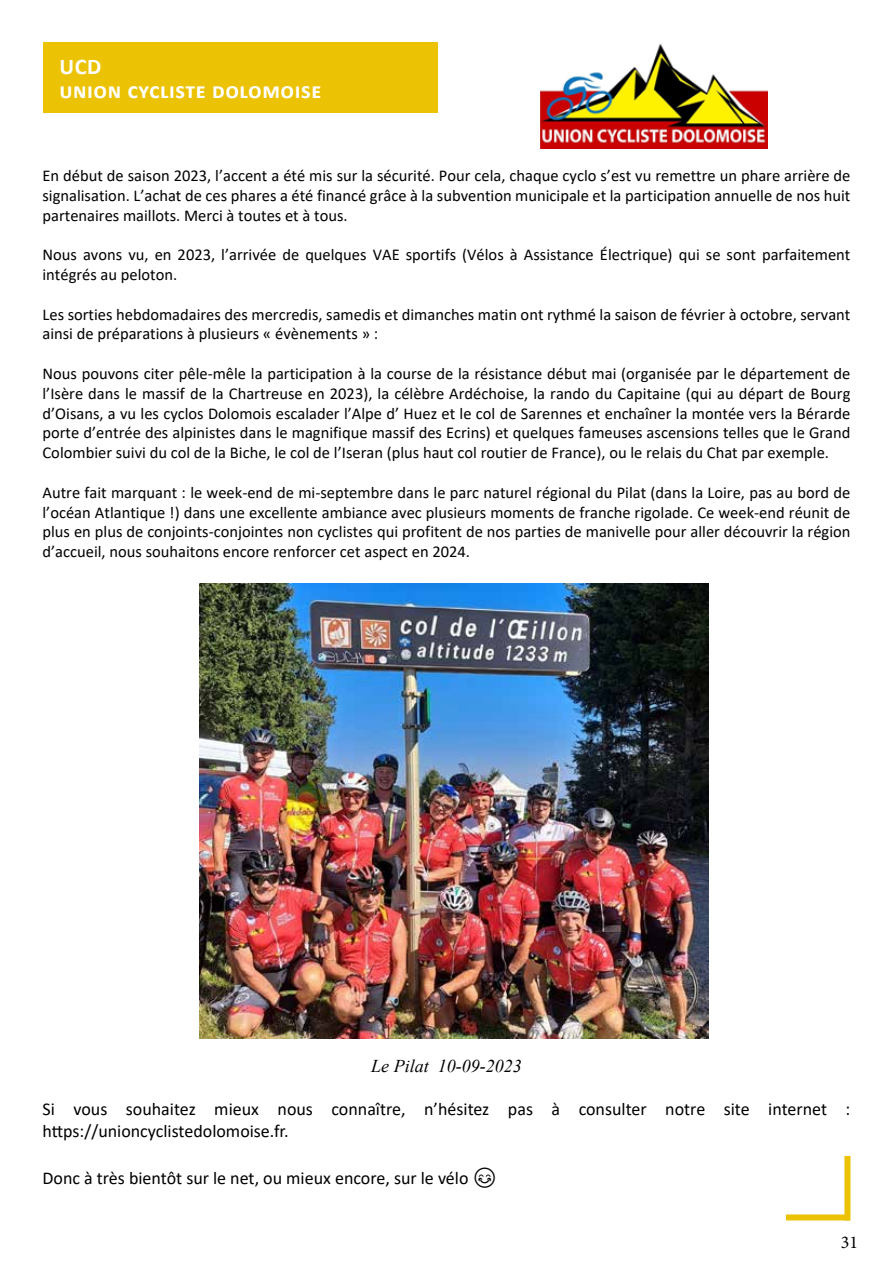
<style>
.page{position:relative;width:893px;height:1263px;background:#fff}
.page>*{position:absolute;margin:0;border:0;box-sizing:border-box;transform-origin:0 0}
.t1{font:700 22.5px/23.7px "Calibri";letter-spacing:.025em;color:#fff}
.t2{font:18px/21.6px "Calibri";color:#000}
.t3{font:italic 18px "Times New Roman";color:#000}
.t4{font:18px "Minion Pro";color:#000}
.t5{font:16.5px/19.8px "Calibri";color:#000;text-align:justify}
</style>
<div class="page">
<div style="left:844px;top:1156px;width:6px;height:64px;background:#ecc204"></div>
<div style="left:786px;top:1214px;width:64px;height:6px;background:#ecc204"></div>
<div style="left:43px;top:43px;width:394px;height:70px;background:#ecc204"></div>
<img style="left:540px;top:44px;width:227px;height:105px">
<img style="left:199px;top:584px;width:509px;height:455px">
<h1 class="t1" style="left:60px;top:55px;width:263px">UCD<br>union cycliste dolomoise</h1>
<p class="t5" style="left:43px;top:165px;width:809px">En début de saison 2023, l’accent a été mis sur la sécurité. Pour cela, chaque cyclo s’est vu remettre un phare arrière de signalisation. L’achat de ces phares a été financé grâce à la subvention municipale et la participation annuelle de nos huit partenaires maillots. Merci à toutes et à tous.</p>
<p class="t5" style="left:43px;top:244px;width:809px">Nous avons vu, en 2023, l’arrivée de quelques VAE sportifs (Vélos à Assistance Électrique) qui se sont parfaitement intégrés au peloton.</p>
<p class="t5" style="left:43px;top:304px;width:809px">Les sorties hebdomadaires des mercredis, samedis et dimanches matin ont rythmé la saison de février à octobre, servant ainsi de préparations à plusieurs « évènements » :</p>
<p class="t5" style="left:43px;top:363px;width:809px">Nous pouvons citer pêle-mêle la participation à la course de la résistance début mai (organisée par le département de l’Isère dans le massif de la Chartreuse en 2023), la célèbre Ardéchoise, la rando du Capitaine (qui au départ de Bourg d’Oisans, a vu les cyclos Dolomois escalader l’Alpe d’ Huez et le col de Sarennes et enchaîner la montée vers la Bérarde porte d’entrée des alpinistes dans le magnifique massif des Ecrins) et quelques fameuses ascensions telles que le Grand Colombier suivi du col de la Biche, le col de l’Iseran (plus haut col routier de France), ou le relais du Chat par exemple.</p>
<p class="t5" style="left:43px;top:482px;width:809px">Autre fait marquant : le week-end de mi-septembre dans le parc naturel régional du Pilat (dans la Loire, pas au bord de l’océan Atlantique !) dans une excellente ambiance avec plusieurs moments de franche rigolade. Ce week-end réunit de plus en plus de conjoints-conjointes non cyclistes qui profitent de nos parties de manivelle pour aller découvrir la région d’accueil, nous souhaitons encore renforcer cet aspect en 2024.</p>
<p class="t3" style="left:371px;top:1054px;width:152px">Le Pilat 10-09-2023</p>
<p class="t2" style="left:43px;top:1098px;width:809px">Si vous souhaitez mieux nous connaître, n’hésitez pas à consulter notre site internet : https://unioncyclistedolomoise.fr.</p>
<p class="t2" style="left:43px;top:1166px;width:427px">Donc à très bientôt sur le net, ou mieux encore, sur le vélo</p>
<p class="t4" style="left:841px;top:1230px;width:19px">31</p>
</div>
